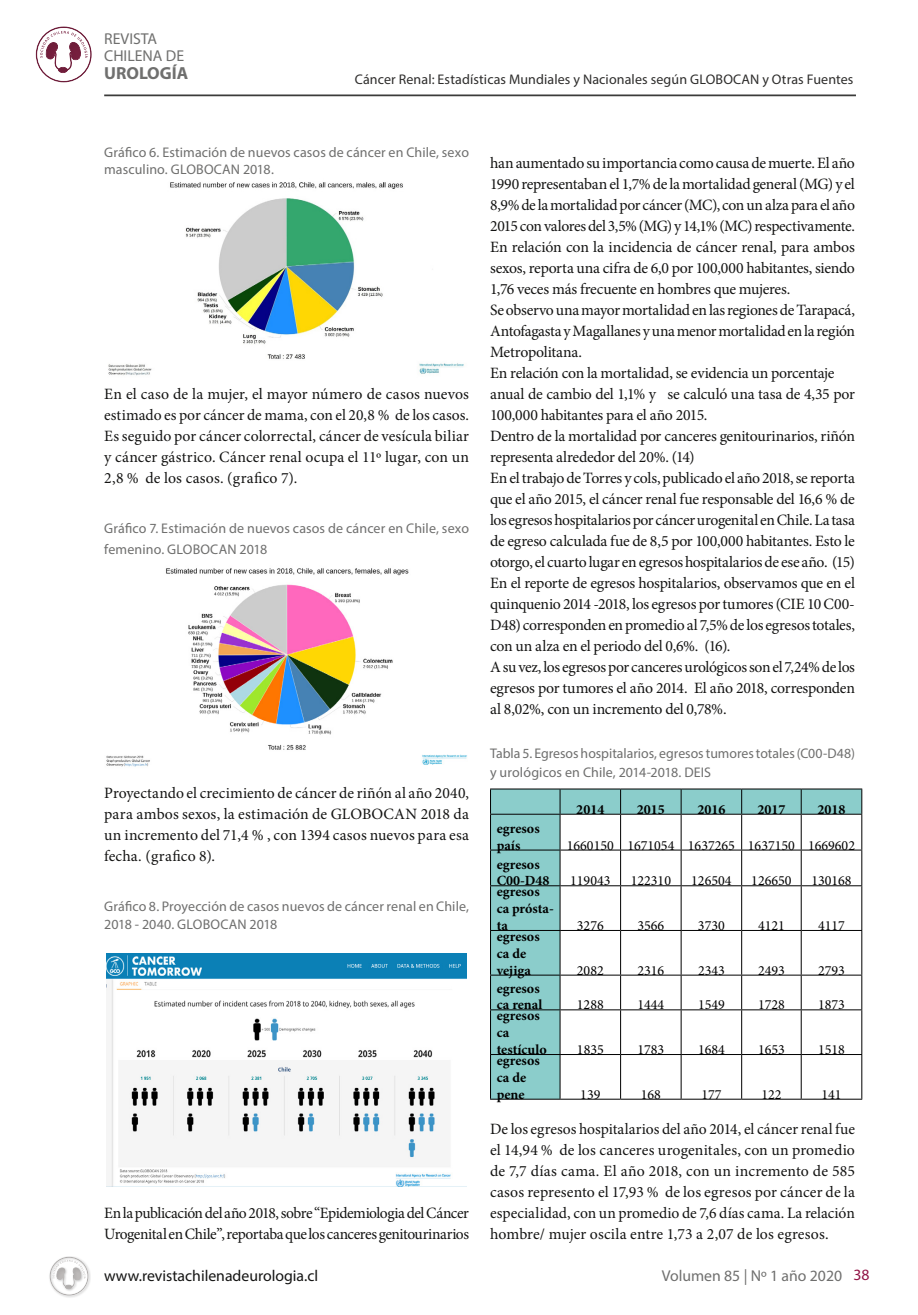
<style>
.page{position:relative;width:918px;height:1315px;background:#fff}
.page>*{position:absolute;margin:0;border:0;box-sizing:border-box;transform-origin:0 0}
.t1{font:700 17.5px "Myriad Pro";color:#6f6f6e}
.t2{font:15.75px/21px "Minion Pro";letter-spacing:-.02em;color:#141413;text-align:justify}
.t3{font:15.75px/17.5px "Myriad Pro";color:#6f6f6e}
.t4{font:15.75px "Myriad Pro";color:#141413}
.t5{font:14px/17.5px "Myriad Pro";letter-spacing:.005em;color:#6f6f6e}
.t6{font:14px "Minion Pro";color:#000}
.t7{font:700 14px/16.8px "Minion Pro";color:#000}
.t8{font:14px "Myriad Pro";letter-spacing:.01em;color:#2e2d2c}
.s1{color:#921446}
</style>
<div class="page">
<svg style="left:53px;top:1259px;width:33px;height:30px"></svg>
<svg style="left:40px;top:31px;width:48px;height:42px"></svg>
<hr style="left:104px;top:94px;width:752px;height:2px;background:#3b3b3a">
<img style="left:107px;top:953px;width:360px;height:233px">
<hr style="left:490px;top:788px;width:70px;height:1px;background:#000">
<hr style="left:560px;top:788px;width:60px;height:1px;background:#000">
<hr style="left:620px;top:788px;width:61px;height:1px;background:#000">
<hr style="left:681px;top:788px;width:60px;height:1px;background:#000">
<hr style="left:741px;top:788px;width:60px;height:1px;background:#000">
<hr style="left:801px;top:788px;width:61px;height:1px;background:#000">
<svg style="left:490px;top:789px;width:372px;height:310px"></svg>
<hr style="left:559px;top:814px;width:1px;height:35px;background:#000">
<hr style="left:620px;top:814px;width:1px;height:35px;background:#000">
<hr style="left:680px;top:814px;width:1px;height:35px;background:#000">
<hr style="left:741px;top:814px;width:1px;height:35px;background:#000">
<hr style="left:801px;top:814px;width:1px;height:35px;background:#000">
<hr style="left:861px;top:814px;width:1px;height:35px;background:#000">
<hr style="left:559px;top:850px;width:1px;height:35px;background:#000">
<hr style="left:620px;top:850px;width:1px;height:35px;background:#000">
<hr style="left:680px;top:850px;width:1px;height:35px;background:#000">
<hr style="left:741px;top:850px;width:1px;height:35px;background:#000">
<hr style="left:801px;top:850px;width:1px;height:35px;background:#000">
<hr style="left:861px;top:850px;width:1px;height:35px;background:#000">
<hr style="left:559px;top:886px;width:1px;height:44px;background:#000">
<hr style="left:620px;top:886px;width:1px;height:44px;background:#000">
<hr style="left:680px;top:886px;width:1px;height:44px;background:#000">
<hr style="left:741px;top:886px;width:1px;height:44px;background:#000">
<hr style="left:801px;top:886px;width:1px;height:44px;background:#000">
<hr style="left:861px;top:886px;width:1px;height:44px;background:#000">
<hr style="left:559px;top:931px;width:1px;height:43px;background:#000">
<hr style="left:620px;top:931px;width:1px;height:43px;background:#000">
<hr style="left:680px;top:931px;width:1px;height:43px;background:#000">
<hr style="left:741px;top:931px;width:1px;height:43px;background:#000">
<hr style="left:801px;top:931px;width:1px;height:43px;background:#000">
<hr style="left:861px;top:931px;width:1px;height:43px;background:#000">
<hr style="left:559px;top:975px;width:1px;height:34px;background:#000">
<hr style="left:620px;top:975px;width:1px;height:34px;background:#000">
<hr style="left:680px;top:975px;width:1px;height:34px;background:#000">
<hr style="left:741px;top:975px;width:1px;height:34px;background:#000">
<hr style="left:801px;top:975px;width:1px;height:34px;background:#000">
<hr style="left:861px;top:975px;width:1px;height:34px;background:#000">
<hr style="left:559px;top:1010px;width:1px;height:44px;background:#000">
<hr style="left:620px;top:1010px;width:1px;height:44px;background:#000">
<hr style="left:680px;top:1010px;width:1px;height:44px;background:#000">
<hr style="left:741px;top:1010px;width:1px;height:44px;background:#000">
<hr style="left:801px;top:1010px;width:1px;height:44px;background:#000">
<hr style="left:861px;top:1010px;width:1px;height:44px;background:#000">
<hr style="left:559px;top:1055px;width:1px;height:43px;background:#000">
<hr style="left:620px;top:1055px;width:1px;height:43px;background:#000">
<hr style="left:680px;top:1055px;width:1px;height:43px;background:#000">
<hr style="left:741px;top:1055px;width:1px;height:43px;background:#000">
<hr style="left:801px;top:1055px;width:1px;height:43px;background:#000">
<hr style="left:861px;top:1055px;width:1px;height:43px;background:#000">
<img style="left:106px;top:568px;width:361px;height:199px">
<img style="left:108px;top:182px;width:356px;height:194px">
<p class="t3" style="left:104px;top:30px;width:81px">REVISTA<br>CHILENA DE</p>
<p class="t1" style="left:104px;top:62px;width:86px">UROLOGÍA</p>
<p class="t8" style="left:355px;top:71px;width:500px">Cáncer Renal: Estadísticas Mundiales y Nacionales según GLOBOCAN y Otras Fuentes</p>
<p class="t5" style="left:104px;top:143px;width:366px">Gráfico 6. Estimación de nuevos casos de cáncer en Chile, sexo masculino. GLOBOCAN 2018.</p>
<p class="t2" style="left:104px;top:384px;width:366px">En el caso de la mujer, el mayor número de casos nuevos estimado es por cáncer de mama, con el 20,8 % de los casos.<br>Es seguido por cáncer colorrectal, cáncer de vesícula biliar y cáncer gástrico. Cáncer renal ocupa el 11º lugar, con un 2,8 % de los casos. (grafico 7).</p>
<p class="t5" style="left:104px;top:517px;width:366px;line-height:21px">Gráfico 7. Estimación de nuevos casos de cáncer en Chile, sexo femenino. GLOBOCAN 2018</p>
<p class="t2" style="left:104px;top:783px;width:366px">Proyectando el crecimiento de cáncer de riñón al año 2040, para ambos sexos, la estimación de GLOBOCAN 2018 da un incremento del 71,4 % , con 1394 casos nuevos para esa fecha. (grafico 8).</p>
<p class="t5" style="left:104px;top:897px;width:366px">Gráfico 8. Proyección de casos nuevos de cáncer renal en Chile,<br>2018 - 2040. GLOBOCAN 2018</p>
<p class="t2" style="left:104px;top:1203px;width:366px">En la publicación del año 2018, sobre “Epidemiologia del Cáncer<br>Urogenital en Chile”, reportaba que los canceres genitourinarios</p>
<p class="t2" style="left:490px;top:153px;width:366px;text-align:left">han aumentado su importancia como causa de muerte. El año 1990 representaban el 1,7% de la mortalidad general (MG) y el 8,9% de la mortalidad por cáncer (MC), con un alza para el año 2015 con valores del 3,5% (MG) y 14,1% (MC) respectivamente.<br>En relación con la incidencia de cáncer renal, para ambos sexos, reporta una cifra de 6,0 por 100,000 habitantes, siendo 1,76 veces más frecuente en hombres que mujeres.<br>Se observo una mayor mortalidad en las regiones de Tarapacá, Antofagasta y Magallanes y una menor mortalidad en la región Metropolitana.<br>En relación con la mortalidad, se evidencia un porcentaje anual de cambio del 1,1% y se calculó una tasa de 4,35 por 100,000 habitantes para el año 2015.<br>Dentro de la mortalidad por canceres genitourinarios, riñón representa alrededor del 20%. (14)<br>En el trabajo de Torres y cols, publicado el año 2018, se reporta que el año 2015, el cáncer renal fue responsable del 16,6 % de los egresos hospitalarios por cáncer urogenital en Chile. La tasa de egreso calculada fue de 8,5 por 100,000 habitantes. Esto le otorgo, el cuarto lugar en egresos hospitalarios de ese año. (15)<br>En el reporte de egresos hospitalarios, observamos que en el quinquenio 2014 -2018, los egresos por tumores (CIE 10 C00- D48) corresponden en promedio al 7,5% de los egresos totales, con un alza en el periodo del 0,6%. (16).<br>A su vez, los egresos por canceres urológicos son el 7,24% de los egresos por tumores el año 2014. El año 2018, corresponden al 8,02%, con un incremento del 0,78%.</p>
<p class="t5" style="left:490px;top:743px;width:366px;line-height:18.9px">Tabla 5. Egresos hospitalarios, egresos tumores totales (C00-D48) y urológicos en Chile, 2014-2018. DEIS</p>
<p class="t7" style="left:576px;top:801px;width:29px">2014</p>
<p class="t7" style="left:637px;top:801px;width:29px">2015</p>
<p class="t7" style="left:697px;top:801px;width:29px">2016</p>
<p class="t7" style="left:757px;top:801px;width:29px">2017</p>
<p class="t7" style="left:817px;top:801px;width:29px">2018</p>
<p class="t7" style="left:497px;top:820px;width:45px">egresos país</p>
<p class="t6" style="left:567px;top:836px;width:290px">1660150 1671054 1637265 1637150 1669602</p>
<p class="t7" style="left:497px;top:856px;width:54px">egresos<br>C00-D48</p>
<p class="t7" style="left:497px;top:884px;width:59px">egresos ca prósta&shy;ta</p>
<p class="t7" style="left:497px;top:928px;width:45px">egresos ca de vejiga</p>
<p class="t7" style="left:497px;top:980px;width:47px">egresos ca renal</p>
<p class="t7" style="left:497px;top:1008px;width:52px">egresos ca testículo</p>
<p class="t6" style="left:570px;top:871px;width:42px">119043</p>
<p class="t6" style="left:631px;top:871px;width:42px">122310</p>
<p class="t6" style="left:691px;top:871px;width:42px">126504</p>
<p class="t6" style="left:751px;top:871px;width:42px">126650</p>
<p class="t6" style="left:811px;top:871px;width:42px">130168</p>
<p class="t6" style="left:577px;top:916px;width:28px">3276</p>
<p class="t6" style="left:637px;top:916px;width:28px">3566</p>
<p class="t6" style="left:698px;top:916px;width:28px">3730</p>
<p class="t6" style="left:758px;top:916px;width:28px">4121</p>
<p class="t6" style="left:818px;top:916px;width:28px">4117</p>
<p class="t6" style="left:577px;top:961px;width:28px">2082</p>
<p class="t6" style="left:637px;top:961px;width:28px">2316</p>
<p class="t6" style="left:698px;top:961px;width:28px">2343</p>
<p class="t6" style="left:758px;top:961px;width:28px">2493</p>
<p class="t6" style="left:818px;top:961px;width:28px">2793</p>
<p class="t6" style="left:577px;top:995px;width:28px">1288</p>
<p class="t6" style="left:637px;top:995px;width:28px">1444</p>
<p class="t6" style="left:698px;top:995px;width:28px">1549</p>
<p class="t6" style="left:758px;top:995px;width:28px">1728</p>
<p class="t6" style="left:818px;top:995px;width:28px">1873</p>
<p class="t6" style="left:577px;top:1040px;width:28px">1835</p>
<p class="t6" style="left:637px;top:1040px;width:28px">1783</p>
<p class="t6" style="left:698px;top:1040px;width:28px">1684</p>
<p class="t6" style="left:758px;top:1040px;width:28px">1653</p>
<p class="t6" style="left:818px;top:1040px;width:28px">1518</p>
<p class="t7" style="left:497px;top:1052px;width:45px">egresos ca de pene</p>
<p class="t6" style="left:580px;top:1085px;width:22px">139</p>
<p class="t6" style="left:641px;top:1085px;width:22px">168</p>
<p class="t6" style="left:701px;top:1085px;width:22px">177</p>
<p class="t6" style="left:761px;top:1085px;width:22px">122</p>
<p class="t6" style="left:821px;top:1085px;width:22px">141</p>
<p class="t2" style="left:490px;top:1119px;width:366px">De los egresos hospitalarios del año 2014, el cáncer renal fue el 14,94 % de los canceres urogenitales, con un promedio de 7,7 días cama. El año 2018, con un incremento de 585 casos represento el 17,93 % de los egresos por cáncer de la especialidad, con un promedio de 7,6 días cama. La relación hombre/ mujer oscila entre 1,73 a 2,07 de los egresos.</p>
<p class="t4" style="left:104px;top:1265px;width:215px">www.revistachilenadeurologia.cl</p>
<p class="t3" style="left:662px;top:1267px;width:209px">Volumen 85 | Nº 1 año 2020 <span class="s1">38</span></p>
</div>
